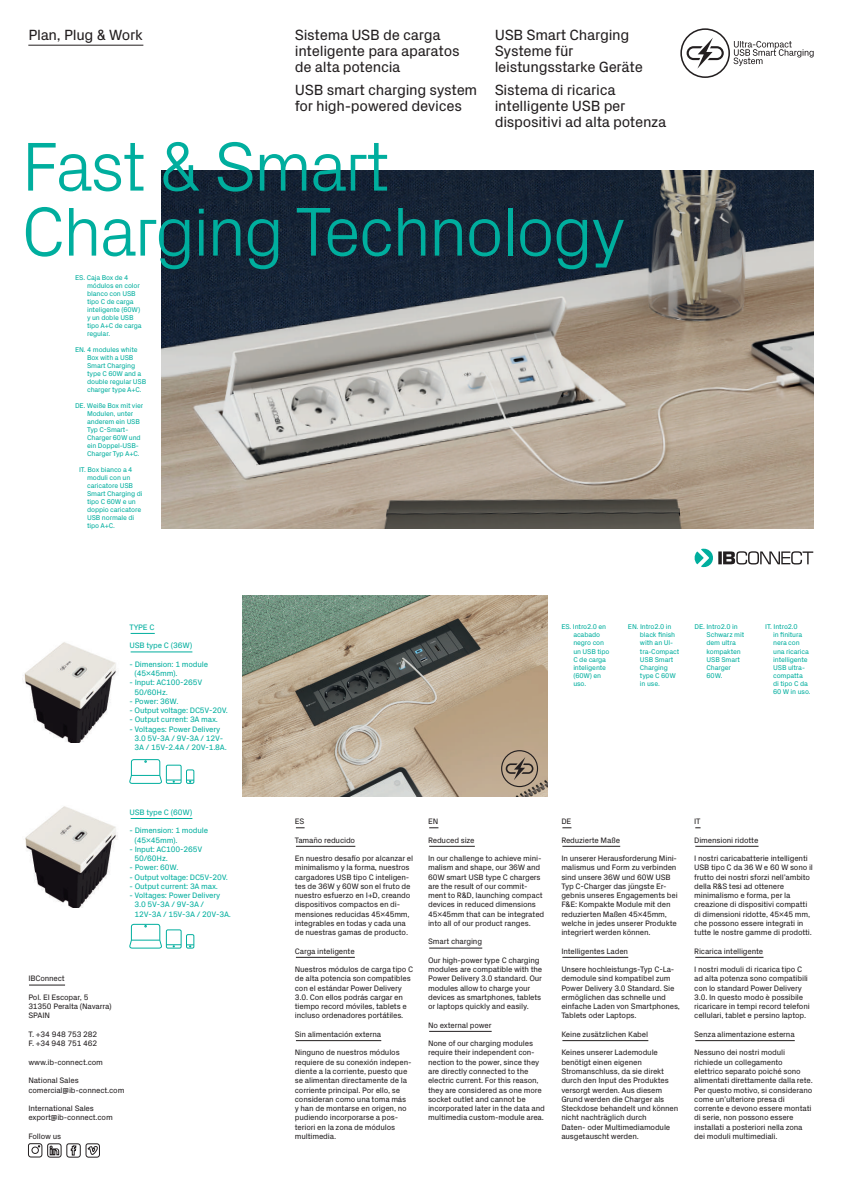
<style>
.page{position:relative;width:842px;height:1191px;background:#fff}
.page>*{position:absolute;margin:0;border:0;box-sizing:border-box;transform-origin:0 0}
.t1{font:300 70px/65px "Px Grotesk";letter-spacing:-.04em;color:#00ae9e}
.t2{font:15px/16px "Px Grotesk";letter-spacing:-.02em;color:#231f20}
.t3{font:8px/9.2px "Px Grotesk";letter-spacing:-.02em;color:#231f20}
.t4{font:8px/9.2px "Px Grotesk";letter-spacing:-.02em;color:#00ae9e}
.t5{font:7px/8px "Px Grotesk";letter-spacing:-.02em;color:#00ae9e}
</style>
<div class="page">
<img style="left:162px;top:171px;width:652px;height:357px">
<img style="left:242px;top:595px;width:305px;height:201px">
<svg style="left:694px;top:548px;width:119px;height:20px"></svg>
<hr style="left:28px;top:45px;width:115px;height:1px;background:#231f20">
<img style="left:24px;top:642px;width:93px;height:101px">
<img style="left:25px;top:806px;width:93px;height:101px">
<hr style="left:296px;top:846px;width:59px;height:1px;background:#231f20">
<hr style="left:296px;top:957px;width:59px;height:1px;background:#231f20">
<hr style="left:296px;top:1040px;width:85px;height:1px;background:#231f20">
<hr style="left:429px;top:846px;width:46px;height:1px;background:#231f20">
<hr style="left:429px;top:947px;width:53px;height:1px;background:#231f20">
<hr style="left:429px;top:1031px;width:63px;height:1px;background:#231f20">
<hr style="left:562px;top:846px;width:58px;height:1px;background:#231f20">
<hr style="left:562px;top:957px;width:66px;height:1px;background:#231f20">
<hr style="left:562px;top:1040px;width:86px;height:1px;background:#231f20">
<svg style="left:129px;top:759px;width:65px;height:25px"></svg>
<svg style="left:129px;top:923px;width:65px;height:25px"></svg>
<svg style="left:680px;top:28px;width:134px;height:50px"></svg>
<svg style="left:501px;top:750px;width:37px;height:37px"></svg>
<hr style="left:29px;top:984px;width:36px;height:1px;background:#231f20">
<svg style="left:28px;top:1143px;width:33px;height:14px"></svg>
<svg style="left:67px;top:1143px;width:33px;height:14px"></svg>
<hr style="left:695px;top:846px;width:63px;height:1px;background:#231f20">
<hr style="left:695px;top:957px;width:68px;height:1px;background:#231f20">
<hr style="left:695px;top:1040px;width:100px;height:1px;background:#231f20">
<svg style="left:131px;top:633px;width:24px;height:1px"></svg>
<hr style="left:131px;top:651px;width:61px;height:1px;background:#00ae9e">
<hr style="left:131px;top:818px;width:61px;height:1px;background:#00ae9e">
<h2 class="t2" style="left:28px;top:26px;width:116px">Plan, Plug &amp; Work</h2>
<h2 class="t2" style="left:295px;top:26px;width:166px">Sistema USB de carga inteligente para aparatos de alta potencia</h2>
<h2 class="t2" style="left:295px;top:81px;width:184px">USB smart charging system for high-powered devices</h2>
<h2 class="t2" style="left:495px;top:26px;width:150px">USB Smart Charging<br>Systeme für leistungsstarke Geräte</h2>
<h2 class="t2" style="left:495px;top:81px;width:173px">Sistema di ricarica intelligente USB per dispositivi ad alta potenza</h2>
<h1 class="t1" style="left:21px;top:128px;width:606px">Fast &amp; Smart<br>Charging Technology</h1>
<p class="t5" style="left:87px;top:273px;width:56px;text-indent:-12px">ES. Caja Box de 4 módulos en color blanco con USB tipo C de carga inteligente (60W) y un doble USB tipo A+C de carga regular.</p>
<p class="t5" style="left:87px;top:345px;width:61px;text-indent:-12px">EN. 4 modules white<br>Box with a USB<br>Smart Charging type C 60W and a double regular USB charger type A+C.</p>
<p class="t5" style="left:87px;top:401px;width:58px;text-indent:-12px">DE. Weiße Box mit vier<br>Modulen, unter anderem ein USB<br>Typ C-Smart-<br>Charger 60W und ein Doppel-USB-<br>Charger Typ A+C.</p>
<p class="t5" style="left:87px;top:465px;width:57px;text-indent:-8px">IT. Box bianco a 4 moduli con un caricatore USB<br>Smart Charging di tipo C 60W e un doppio caricatore<br>USB normale di tipo A+C.</p>
<p class="t4" style="left:130px;top:622px;width:27px">TYPE C</p>
<p class="t4" style="left:130px;top:640px;width:64px">USB type C (36W)</p>
<p class="t4" style="left:135px;top:659px;width:75px;text-indent:-5px">- Dimension: 1 module (45x45mm).</p>
<p class="t4" style="left:135px;top:677px;width:69px;text-indent:-5px">- Input: AC100-265V<br>50/60Hz.</p>
<p class="t4" style="left:130px;top:696px;width:50px">- Power: 36W.</p>
<p class="t4" style="left:130px;top:705px;width:100px">- Output voltage: DC5V-20V.</p>
<p class="t4" style="left:130px;top:714px;width:90px">- Output current: 3A max.</p>
<p class="t4" style="left:135px;top:723px;width:94px;text-indent:-5px">- Voltages: Power Delivery<br>3.0 5V-3A / 9V-3A / 12V-<br>3A / 15V-2.4A / 20V-1.8A.</p>
<p class="t4" style="left:130px;top:807px;width:64px">USB type C (60W)</p>
<p class="t4" style="left:135px;top:825px;width:75px;text-indent:-5px">- Dimension: 1 module (45x45mm).</p>
<p class="t4" style="left:135px;top:844px;width:69px;text-indent:-5px">- Input: AC100-265V<br>50/60Hz.</p>
<p class="t4" style="left:130px;top:862px;width:50px">- Power: 60W.</p>
<p class="t4" style="left:130px;top:871px;width:100px">- Output voltage: DC5V-20V.</p>
<p class="t4" style="left:130px;top:881px;width:90px">- Output current: 3A max.</p>
<p class="t4" style="left:135px;top:890px;width:98px;text-indent:-5px">- Voltages: Power Delivery<br>3.0 5V-3A / 9V-3A /<br>12V-3A / 15V-3A / 20V-3A.</p>
<p class="t3" style="left:28px;top:973px;width:38px">IBConnect</p>
<p class="t3" style="left:28px;top:992px;width:85px">Pol. El Escopar, 5<br>31350 Peralta (Navarra)<br>SPAIN</p>
<p class="t3" style="left:28px;top:1029px;width:71px">T. +34 948 753 282<br>F. +34 948 751 462</p>
<p class="t3" style="left:28px;top:1056px;width:76px">www.ib-connect.com</p>
<p class="t3" style="left:28px;top:1075px;width:98px">National Sales comercial@ib-connect.com</p>
<p class="t3" style="left:28px;top:1103px;width:86px">International Sales export@ib-connect.com</p>
<p class="t3" style="left:28px;top:1130px;width:34px">Follow us</p>
<p class="t5" style="left:573px;top:622px;width:38px;text-indent:-12px">ES. Intro2.0 en acabado negro con un USB tipo<br>C de carga inteligente (60W) en uso.</p>
<p class="t5" style="left:640px;top:622px;width:41px;text-indent:-12px">EN. Intro2.0 in black finish with an Ul&shy;tra-Compact<br>USB Smart<br>Charging type C 60W in use.</p>
<p class="t5" style="left:706px;top:622px;width:39px;text-indent:-12px">DE. Intro2.0 in<br>Schwarz mit dem ultra kompakten<br>USB Smart<br>Charger<br>60W.</p>
<p class="t5" style="left:773px;top:622px;width:39px;text-indent:-8px">IT. Intro2.0<br>in finitura nera con una ricarica intelligente<br>USB ultra&shy;compatta<br>di tipo C da<br>60 W in uso.</p>
<p class="t3" style="left:295px;top:816px;width:11px">ES</p>
<p class="t3" style="left:295px;top:834px;width:62px">Tamaño reducido</p>
<p class="t3" style="left:295px;top:853px;width:120px">En nuestro desafío por alcanzar el minimalismo y la forma, nuestros cargadores USB tipo C inteligen&shy;tes de 36W y 60W son el fruto de nuestro esfuerzo en I+D, creando dispositivos compactos en di&shy;mensiones reducidas 45x45mm, integrables en todas y cada una de nuestras gamas de producto.</p>
<p class="t3" style="left:295px;top:945px;width:61px">Carga inteligente</p>
<p class="t3" style="left:295px;top:964px;width:120px">Nuestros módulos de carga tipo C de alta potencia son compatibles con el estándar Power Delivery<br>3.0. Con ellos podrás cargar en tiempo record móviles, tablets e incluso ordenadores portátiles.</p>
<p class="t3" style="left:295px;top:1029px;width:88px">Sin alimentación externa</p>
<p class="t3" style="left:295px;top:1047px;width:118px">Ninguno de nuestros módulos requiere de su conexión indepen&shy;diente a la corriente, puesto que se alimentan directamente de la corriente principal. Por ello, se consideran como una toma más y han de montarse en origen, no pudiendo incorporarse a pos&shy;teriori en la zona de módulos multimedia.</p>
<p class="t3" style="left:428px;top:816px;width:12px">EN</p>
<p class="t3" style="left:428px;top:834px;width:48px">Reduced size</p>
<p class="t3" style="left:428px;top:853px;width:118px">In our challenge to achieve mini&shy;malism and shape, our 36W and<br>60W smart USB type C chargers are the result of our commit&shy;ment to R&amp;D, launching compact devices in reduced dimensions<br>45x45mm that can be integrated into all of our product ranges.</p>
<p class="t3" style="left:428px;top:936px;width:56px">Smart charging</p>
<p class="t3" style="left:428px;top:955px;width:116px">Our high-power type C charging modules are compatible with the<br>Power Delivery 3.0 standard. Our modules allow to charge your devices as smartphones, tablets or laptops quickly and easily.</p>
<p class="t3" style="left:428px;top:1019px;width:65px">No external power</p>
<p class="t3" style="left:428px;top:1038px;width:118px">None of our charging modules require their independent con&shy;nection to the power, since they are directly connected to the electric current. For this reason, they are considered as one more socket outlet and cannot be incorporated later in the data and multimedia custom-module area.</p>
<p class="t3" style="left:561px;top:816px;width:11px">DE</p>
<p class="t3" style="left:561px;top:834px;width:60px">Reduzierte Maße</p>
<p class="t3" style="left:561px;top:853px;width:118px">In unserer Herausforderung Mini&shy;malismus und Form zu verbinden sind unsere 36W und 60W USB<br>Typ C-Charger das jüngste Er&shy;gebnis unseres Engagements bei<br>F&amp;E: Kompakte Module mit den reduzierten Maßen 45x45mm, welche in jedes unserer Produkte integriert werden können.</p>
<p class="t3" style="left:561px;top:945px;width:68px">Intelligentes Laden</p>
<p class="t3" style="left:561px;top:964px;width:120px">Unsere hochleistungs-Typ C-La&shy;demodule sind kompatibel zum<br>Power Delivery 3.0 Standard. Sie ermöglichen das schnelle und einfache Laden von Smartphones,<br>Tablets oder Laptops.</p>
<p class="t3" style="left:561px;top:1029px;width:88px">Keine zusätzlichen Kabel</p>
<p class="t3" style="left:561px;top:1047px;width:119px">Keines unserer Lademodule benötigt einen eigenen<br>Stromanschluss, da sie direkt durch den Input des Produktes versorgt werden. Aus diesem<br>Grund werden die Charger als<br>Steckdose behandelt und können nicht nachträglich durch<br>Daten- oder Multimediamodule ausgetauscht werden.</p>
<p class="t3" style="left:694px;top:816px;width:8px">IT</p>
<p class="t3" style="left:694px;top:834px;width:66px">Dimensioni ridotte</p>
<p class="t3" style="left:694px;top:853px;width:120px">I nostri caricabatterie intelligenti<br>USB tipo C da 36 W e 60 W sono il frutto dei nostri sforzi nell’ambito della R&amp;S tesi ad ottenere minimalismo e forma, per la creazione di dispositivi compatti di dimensioni ridotte, 45x45 mm, che possono essere integrati in tutte le nostre gamme di prodotti.</p>
<p class="t3" style="left:694px;top:945px;width:71px">Ricarica intelligente</p>
<p class="t3" style="left:694px;top:964px;width:117px">I nostri moduli di ricarica tipo C ad alta potenza sono compatibili con lo standard Power Delivery 3.0. In questo modo è possibile ricaricare in tempi record telefoni cellulari, tablet e persino laptop.</p>
<p class="t3" style="left:694px;top:1029px;width:102px">Senza alimentazione esterna</p>
<p class="t3" style="left:694px;top:1047px;width:120px">Nessuno dei nostri moduli richiede un collegamento elettrico separato poiché sono alimentati direttamente dalla rete.<br>Per questo motivo, si considerano come un’ulteriore presa di corrente e devono essere montati di serie, non possono essere installati a posteriori nella zona dei moduli multimediali.</p>
</div>
